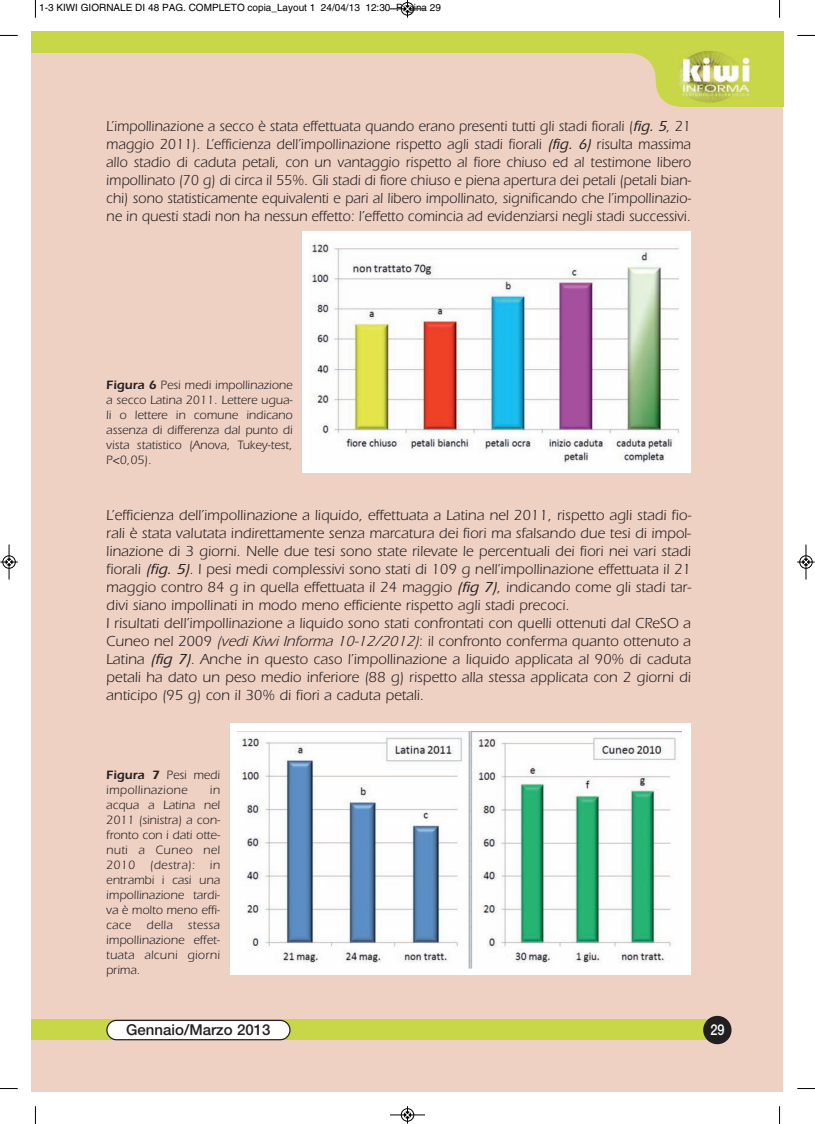
<style>
.page{position:relative;width:815px;height:1124px;background:#fff}
.page>*{position:absolute;margin:0;border:0;box-sizing:border-box;transform-origin:0 0}
.t1{font:15px/18px "Itc Eras";color:#231f20}
.t2{font:15px/18px "Itc Eras";color:#231f20;text-align:justify;scale:.96 1}
.t3{font:500 15px "Helvetica Neue";color:#231f20}
.t4{font:500 15px "Helvetica Neue";color:#fff;scale:.85 1}
.t5{font:12.5px/15px "Itc Eras";color:#231f20;text-align:justify}
.t6{font:12.5px/15px "Itc Eras";letter-spacing:.02em;color:#231f20}
.t7{font:10px "Helvetica";color:#000}
.s1{font-weight:500;font-style:italic}
.s2{font-weight:600}
.s3{font-style:italic}
</style>
<div class="page">
<div style="left:32px;top:32px;width:751px;height:1059px;background:#efd1c4"></div>
<div style="left:35px;top:1019px;width:674px;height:20px;background:#c8d748"></div>
<svg style="left:106px;top:1019px;width:185px;height:21px;background:#e3e3da"></svg>
<div style="left:703px;top:1015px;width:29px;height:29px;background:#231f20;border-radius:50%"></div>
<hr style="left:32px;top:1019px;width:3px;height:20px;background:#c8d748">
<svg style="left:32px;top:32px;width:751px;height:75px"></svg>
<img style="left:675px;top:50px;width:77px;height:54px">
<div style="left:303px;top:231px;width:388px;height:241px;background:#fff"></div>
<img style="left:309px;top:242px;width:371px;height:222px">
<div style="left:231px;top:723px;width:460px;height:251px;background:#fff"></div>
<img style="left:238px;top:731px;width:443px;height:237px">
<svg style="left:35px;top:0;width:1px;height:18px"></svg>
<svg style="left:0;top:35px;width:18px;height:1px"></svg>
<svg style="left:779px;top:0;width:1px;height:18px"></svg>
<svg style="left:797px;top:35px;width:18px;height:1px"></svg>
<svg style="left:35px;top:1106px;width:1px;height:17px"></svg>
<svg style="left:0;top:1088px;width:18px;height:1px"></svg>
<svg style="left:779px;top:1106px;width:1px;height:17px"></svg>
<svg style="left:797px;top:1088px;width:18px;height:1px"></svg>
<div style="left:401px;top:2px;width:13px;height:14px;border:1px solid #fff;border-radius:50%"></div>
<hr style="left:390px;top:9px;width:35px;height:1px;background:#000">
<div style="left:401px;top:2px;width:13px;height:13px;border:1px solid #000;border-radius:50%"></div>
<svg style="left:404px;top:0;width:7px;height:18px"></svg>
<hr style="left:390px;top:1114px;width:35px;height:1px;background:#000">
<div style="left:401px;top:1108px;width:13px;height:13px;border:1px solid #000;border-radius:50%"></div>
<svg style="left:404px;top:1106px;width:7px;height:17px"></svg>
<div style="left:2px;top:555px;width:14px;height:13px;border:1px solid #fff;border-radius:50%"></div>
<hr style="left:9px;top:544px;width:1px;height:35px;background:#000">
<div style="left:3px;top:555px;width:12px;height:13px;border:1px solid #000;border-radius:50%"></div>
<svg style="left:0;top:558px;width:18px;height:7px"></svg>
<div style="left:799px;top:555px;width:14px;height:13px;border:1px solid #fff;border-radius:50%"></div>
<hr style="left:806px;top:544px;width:1px;height:35px;background:#000">
<div style="left:800px;top:555px;width:12px;height:13px;border:1px solid #000;border-radius:50%"></div>
<svg style="left:797px;top:558px;width:18px;height:7px"></svg>
<p class="t7" style="left:39px;top:4px;width:403px">1-3 KIWI GIORNALE DI 48 PAG. COMPLETO copia_Layout 1 24/04/13 12:30 Pagina 29</p>
<p class="t2" style="left:106px;top:118px;width:611px">L’impollinazione a secco è stata effettuata quando erano presenti tutti gli stadi fiorali (<span class="s1">fig. 5</span>, 21 maggio 2011). L’efficienza dell’impollinazione rispetto agli stadi fiorali <span class="s1">(fig. 6)</span> risulta massima allo stadio di caduta petali, con un vantaggio rispetto al fiore chiuso ed al testimone libero impollinato (70 g) di circa il 55%. Gli stadi di fiore chiuso e piena apertura dei petali (petali bian&shy;chi) sono statisticamente equivalenti e pari al libero impollinato, significando che l’impollinazio&shy;ne in questi stadi non ha nessun effetto: l’effetto comincia ad evidenziarsi negli stadi successivi.</p>
<p class="t5" style="left:106px;top:379px;width:188px"><span class="s2">Figura 6</span> Pesi medi impollinazione a secco Latina 2011. Lettere ugua&shy;li o lettere in comune indicano assenza di differenza dal punto di vista statistico (Anova, Tukey-test, P&lt;0,05).</p>
<p class="t1" style="left:106px;top:508px;width:586px">L’efficienza dell’impollinazione a liquido, effettuata a Latina nel 2011, rispetto agli stadi fio&shy;rali è stata valutata indirettamente senza marcatura dei fiori ma sfalsando due tesi di impol&shy;linazione di 3 giorni. Nelle due tesi sono state rilevate le percentuali dei fiori nei vari stadi fiorali <span class="s1">(fig. 5)</span>. I pesi medi complessivi sono stati di 109 g nell’impollinazione effettuata il 21 maggio contro 84 g in quella effettuata il 24 maggio <span class="s1">(fig 7)</span>, indicando come gli stadi tar&shy;divi siano impollinati in modo meno efficiente rispetto agli stadi precoci.<br>I risultati dell’impollinazione a liquido sono stati confrontati con quelli ottenuti dal CReSO a Cuneo nel 2009 <span class="s3">(vedi Kiwi Informa 10-12/2012)</span>: il confronto conferma quanto ottenuto a Latina <span class="s1">(fig 7)</span>. Anche in questo caso l’impollinazione a liquido applicata al 90% di caduta petali ha dato un peso medio inferiore (88 g) rispetto alla stessa applicata con 2 giorni di anticipo (95 g) con il 30% di fiori a caduta petali.</p>
<p class="t6" style="left:106px;top:768px;width:115px"><span class="s2">Figura 7</span> Pesi medi impollinazione</p>
<p class="t5" style="left:106px;top:783px;width:116px;text-indent:104px">in acqua a Latina nel 2011 (sinistra) a con&shy;fronto con i dati otte&shy;nuti a Cuneo nel 2010 (destra): in entrambi i casi una impollinazione tardi&shy;va è molto meno effi&shy;cace della stessa impollinazione effet&shy;tuata alcuni giorni prima.</p>
<p class="t3" style="left:126px;top:1024px;width:146px">Gennaio/Marzo 2013</p>
<p class="t4" style="left:710px;top:1024px;width:18px">29</p>
</div>
